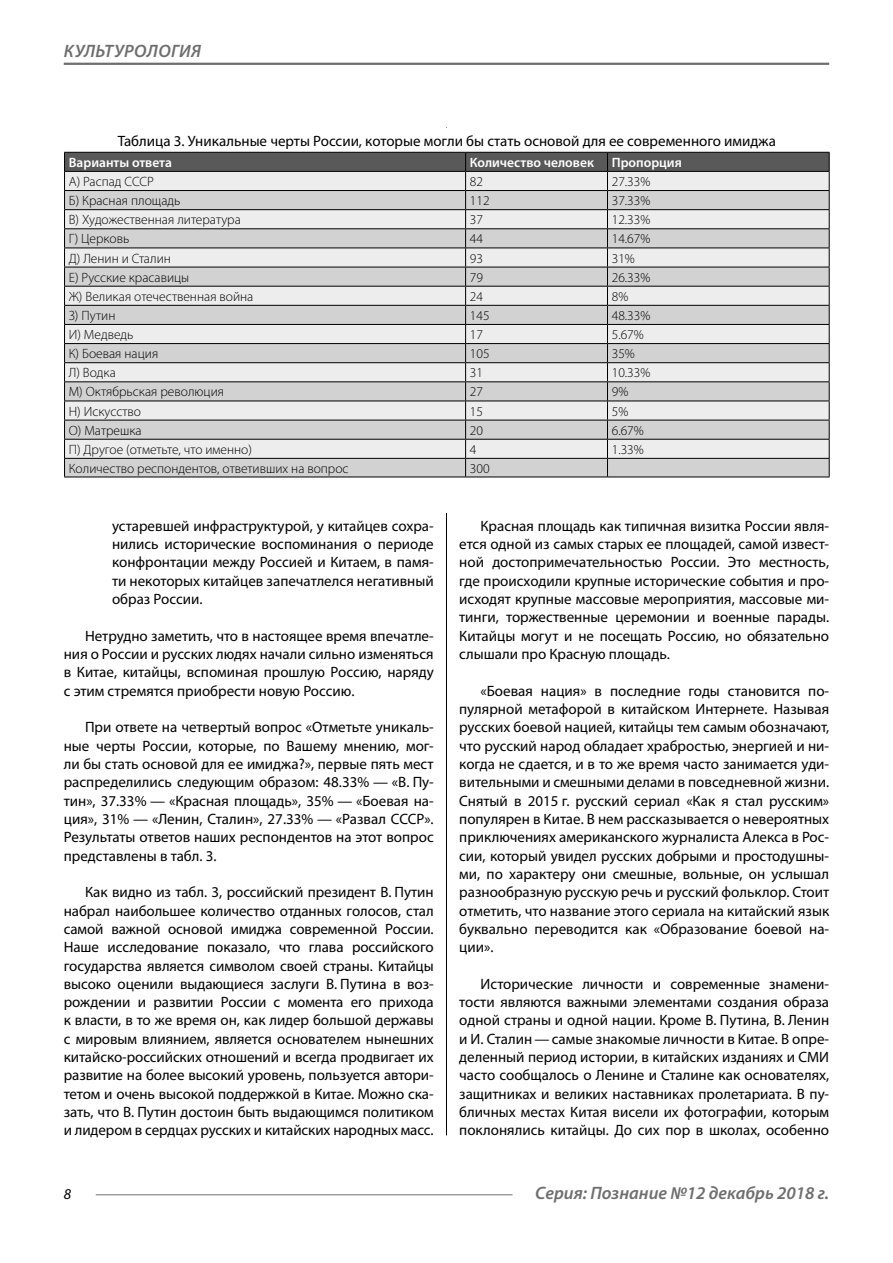
<style>
.page{position:relative;width:893px;height:1263px;background:#fff}
.page>*{position:absolute;margin:0;border:0;box-sizing:border-box;transform-origin:0 0}
.t1{font:italic 600 18px "Myriad Pro";color:#6e6e6e}
.Normal{font:15px/18.3px "Myriad Pro";color:#000;text-align:justify}
.podpis{font:15px "Myriad Pro";color:#000}
.t2{font:italic 15px "Myriad Pro";color:#000}
.Tab_content{font:300 13.5px "Myriad Pro";color:#000}
.Tab_header{font:600 13.5px "Myriad Pro";color:#fff}
</style>
<div class="page">
<hr style="left:446px;top:128px;width:1px;height:1007px;background:#000">
<div style="left:64px;top:128px;width:766px;height:384px;background:#fff"></div>
<hr style="left:64px;top:477px;width:402px;height:1px;background:#000">
<hr style="left:466px;top:477px;width:141px;height:1px;background:#000">
<hr style="left:607px;top:477px;width:223px;height:1px;background:#000">
<svg style="left:64px;top:152px;width:766px;height:325px;background:#cbcbcb"></svg>
<hr style="left:64px;top:171px;width:402px;height:1px;background:#000">
<hr style="left:466px;top:171px;width:141px;height:1px;background:#000">
<hr style="left:607px;top:171px;width:223px;height:1px;background:#000">
<hr style="left:64px;top:63px;width:765px;height:2px;background:#6e6e6e">
<hr style="left:96px;top:1194px;width:416px;height:1px;background:#6e6e6e">
<p class="t1" style="left:64px;top:39px;width:52px">Культурологи</p>
<p class="t1" style="left:191px;top:39px;width:11px">я</p>
<p class="podpis" style="left:118px;top:132px;width:660px">Таблица 3. Уникальные черты России, которые могли бы стать основой для ее современного имиджа</p>
<p class="Tab_header" style="left:69px;top:154px;width:105px">Варианты ответа</p>
<p class="Tab_header" style="left:470px;top:154px;width:126px">Количество человек</p>
<p class="Tab_header" style="left:612px;top:154px;width:72px">Пропорция</p>
<p class="Tab_content" style="left:69px;top:173px;width:87px">А) Распад СССР</p>
<p class="Tab_content" style="left:470px;top:173px;width:15px">82</p>
<p class="Tab_content" style="left:612px;top:173px;width:40px">27.33%</p>
<p class="Tab_content" style="left:69px;top:193px;width:113px">Б) Красная площадь</p>
<p class="Tab_content" style="left:470px;top:193px;width:21px">112</p>
<p class="Tab_content" style="left:612px;top:193px;width:40px">37.33%</p>
<p class="Tab_content" style="left:69px;top:212px;width:174px">В) Художественная литература</p>
<p class="Tab_content" style="left:470px;top:212px;width:15px">37</p>
<p class="Tab_content" style="left:612px;top:212px;width:40px">12.33%</p>
<p class="Tab_content" style="left:69px;top:231px;width:62px">Г) Церковь</p>
<p class="Tab_content" style="left:470px;top:231px;width:15px">44</p>
<p class="Tab_content" style="left:612px;top:231px;width:40px">14.67%</p>
<p class="Tab_content" style="left:69px;top:250px;width:104px">Д) Ленин и Сталин</p>
<p class="Tab_content" style="left:470px;top:250px;width:15px">93</p>
<p class="Tab_content" style="left:612px;top:250px;width:25px">31%</p>
<p class="Tab_content" style="left:69px;top:269px;width:122px">Е) Русские красавицы</p>
<p class="Tab_content" style="left:470px;top:269px;width:15px">79</p>
<p class="Tab_content" style="left:612px;top:269px;width:40px">26.33%</p>
<p class="Tab_content" style="left:69px;top:288px;width:186px">Ж) Великая отечественная война</p>
<p class="Tab_content" style="left:470px;top:288px;width:15px">24</p>
<p class="Tab_content" style="left:612px;top:288px;width:18px">8%</p>
<p class="Tab_content" style="left:69px;top:307px;width:48px">З) Путин</p>
<p class="Tab_content" style="left:470px;top:307px;width:21px">145</p>
<p class="Tab_content" style="left:612px;top:307px;width:40px">48.33%</p>
<p class="Tab_content" style="left:69px;top:326px;width:66px">И) Медведь</p>
<p class="Tab_content" style="left:470px;top:326px;width:15px">17</p>
<p class="Tab_content" style="left:612px;top:326px;width:34px">5.67%</p>
<p class="Tab_content" style="left:69px;top:346px;width:91px">К) Боевая нация</p>
<p class="Tab_content" style="left:470px;top:346px;width:21px">105</p>
<p class="Tab_content" style="left:612px;top:346px;width:25px">35%</p>
<p class="Tab_content" style="left:69px;top:365px;width:49px">Л) Водка</p>
<p class="Tab_content" style="left:470px;top:365px;width:15px">31</p>
<p class="Tab_content" style="left:612px;top:365px;width:40px">10.33%</p>
<p class="Tab_content" style="left:69px;top:384px;width:157px">М) Октябрьская революция</p>
<p class="Tab_content" style="left:470px;top:384px;width:15px">27</p>
<p class="Tab_content" style="left:612px;top:384px;width:18px">9%</p>
<p class="Tab_content" style="left:69px;top:403px;width:74px">Н) Искусство</p>
<p class="Tab_content" style="left:470px;top:403px;width:15px">15</p>
<p class="Tab_content" style="left:612px;top:403px;width:18px">5%</p>
<p class="Tab_content" style="left:69px;top:422px;width:74px">О) Матрешка</p>
<p class="Tab_content" style="left:470px;top:422px;width:15px">20</p>
<p class="Tab_content" style="left:612px;top:422px;width:34px">6.67%</p>
<p class="Tab_content" style="left:69px;top:441px;width:185px">П) Другое (отметьте, что именно)</p>
<p class="Tab_content" style="left:470px;top:441px;width:8px">4</p>
<p class="Tab_content" style="left:612px;top:441px;width:34px">1.33%</p>
<p class="Tab_content" style="left:69px;top:460px;width:281px">Количество респондентов, ответивших на вопрос</p>
<p class="Tab_content" style="left:470px;top:460px;width:21px">300</p>
<p class="Normal" style="left:112px;top:516px;width:323px">устаревшей инфраструктурой, у китайцев сохра&shy;нились исторические воспоминания о периоде конфронтации между Россией и Китаем, в памя&shy;ти некоторых китайцев запечатлелся негативный образ России.</p>
<p class="Normal" style="left:64px;top:626px;width:371px;text-indent:21px">Нетрудно заметить, что в настоящее время впечатле&shy;ния о России и русских людях начали сильно изменяться в Китае, китайцы, вспоминая прошлую Россию, наряду с этим стремятся приобрести новую Россию.</p>
<p class="Normal" style="left:64px;top:718px;width:371px;text-indent:21px">При ответе на четвертый вопрос «Отметьте уникаль&shy;ные черты России, которые, по Вашему мнению, мог&shy;ли бы стать основой для ее имиджа?», первые пять мест распределились следующим образом: 48.33% — «В. Пу&shy;тин», 37.33% — «Красная площадь», 35% — «Боевая на&shy;ция», 31% — «Ленин, Сталин», 27.33% — «Развал СССР».<br>Результаты ответов наших респондентов на этот вопрос представлены в табл. 3.</p>
<p class="Normal" style="left:64px;top:883px;width:371px;text-indent:21px">Как видно из табл. 3, российский президент В. Путин набрал наибольшее количество отданных голосов, стал самой важной основой имиджа современной России.<br>Наше исследование показало, что глава российского государства является символом своей страны. Китайцы высоко оценили выдающиеся заслуги В. Путина в воз&shy;рождении и развитии России с момента его прихода к власти, в то же время он, как лидер большой державы с мировым влиянием, является основателем нынешних китайско-российских отношений и всегда продвигает их развитие на более высокий уровень, пользуется автори&shy;тетом и очень высокой поддержкой в Китае. Можно ска&shy;зать, что В. Путин достоин быть выдающимся политиком и лидером в сердцах русских и китайских народных масс.</p>
<p class="Normal" style="left:459px;top:516px;width:371px;text-indent:21px">Красная площадь как типичная визитка России явля&shy;ется одной из самых старых ее площадей, самой извест&shy;ной достопримечательностью России. Это местность, где происходили крупные исторические события и про&shy;исходят крупные массовые мероприятия, массовые ми&shy;тинги, торжественные церемонии и военные парады.<br>Китайцы могут и не посещать Россию, но обязательно слышали про Красную площадь.</p>
<p class="Normal" style="left:459px;top:681px;width:371px;text-indent:21px">«Боевая нация» в последние годы становится по&shy;пулярной метафорой в китайском Интернете. Называя русских боевой нацией, китайцы тем самым обозначают, что русский народ обладает храбростью, энергией и ни&shy;когда не сдается, и в то же время часто занимается уди&shy;вительными и смешными делами в повседневной жизни.<br>Снятый в 2015 г. русский сериал «Как я стал русским» популярен в Китае. В нем рассказывается о невероятных приключениях американского журналиста Алекса в Рос&shy;сии, который увидел русских добрыми и простодушны&shy;ми, по характеру они смешные, вольные, он услышал разнообразную русскую речь и русский фольклор. Стоит отметить, что название этого сериала на китайский язык буквально переводится как «Образование боевой на&shy;ции».</p>
<p class="Normal" style="left:459px;top:974px;width:371px;text-indent:21px">Исторические личности и современные знамени&shy;тости являются важными элементами создания образа одной страны и одной нации. Кроме В. Путина, В. Ленин и И. Сталин—самые знакомые личности в Китае. В опре&shy;деленный период истории, в китайских изданиях и СМИ часто сообщалось о Ленине и Сталине как основателях, защитниках и великих наставниках пролетариата. В пу&shy;бличных местах Китая висели их фотографии, которым поклонялись китайцы. До сих пор в школах, особенно</p>
<p class="t2" style="left:64px;top:1185px;width:9px">8</p>
<p class="t1" style="left:535px;top:1182px;width:295px">Серия: Познание №12 декабрь 2018 г.</p>
</div>
